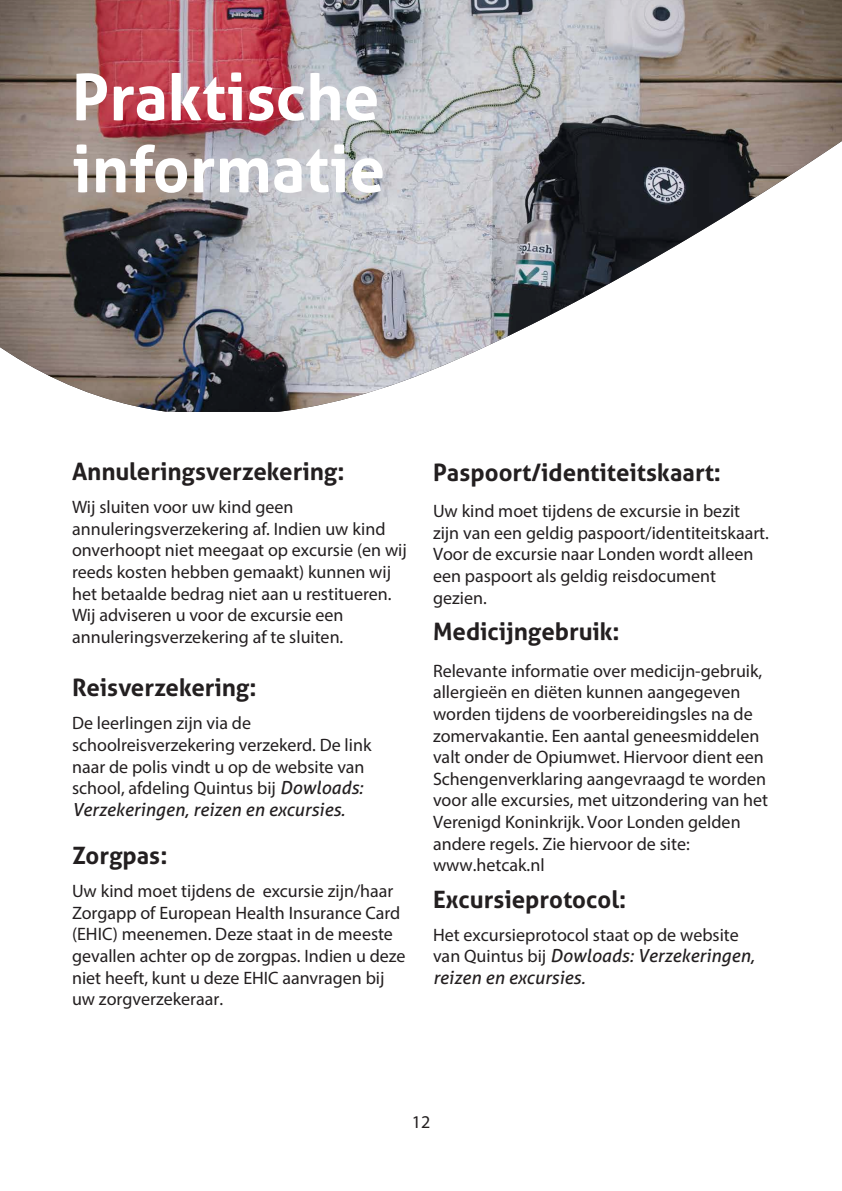
<style>
.page{position:relative;width:842px;height:1191px;background:#fff}
.page>*{position:absolute;margin:0;border:0;box-sizing:border-box;transform-origin:0 0}
.Chapter_title{font:700 64px/72px "Aller";color:#fff}
.t1{font:700 24px "Aller";color:#231f20}
.t2{font:700 24px "Aller";color:#231f20}
.t3{font:18px/21.6px "Myriad Pro";color:#231f20}
.s1{font-family:"Aller";font-style:italic}
</style>
<div class="page">
<img style="left:0;top:0;width:842px;height:412px">
<p class="Chapter_title" style="left:72px;top:61px;width:315px">Praktische informatie</p>
<p class="t1" style="left:72px;top:456px;width:274px">Annuleringsverzekering:</p>
<p class="t3" style="left:72px;top:496px;width:336px">Wij sluiten voor uw kind geen annuleringsverzekering af. Indien uw kind onverhoopt niet meegaat op excursie (en wij reeds kosten hebben gemaakt) kunnen wij het betaalde bedrag niet aan u restitueren.<br>Wij adviseren u voor de excursie een annuleringsverzekering af te sluiten.</p>
<p class="t1" style="left:72px;top:672px;width:186px">Reisverzekering:</p>
<p class="t3" style="left:72px;top:712px;width:301px">De leerlingen zijn via de schoolreisverzekering verzekerd. De link naar de polis vindt u op de website van school, afdeling Quintus bij <span class="s1">Dowloads:<br>Verzekeringen, reizen en excursies.</span></p>
<p class="t1" style="left:72px;top:840px;width:97px">Zorgpas:</p>
<p class="t3" style="left:72px;top:880px;width:335px">Uw kind moet tijdens de excursie zijn/haar Zorgapp of European Health Insurance Card (EHIC) meenemen. Deze staat in de meeste gevallen achter op de zorgpas. Indien u deze niet heeft, kunt u deze EHIC aanvragen bij uw zorgverzekeraar.</p>
<p class="t2" style="left:433px;top:457px;width:289px">Paspoort/identiteitskaart:</p>
<p class="t3" style="left:433px;top:500px;width:337px">Uw kind moet tijdens de excursie in bezit zijn van een geldig paspoort/identiteitskaart.<br>Voor de excursie naar Londen wordt alleen een paspoort als geldig reisdocument gezien.</p>
<p class="t1" style="left:433px;top:616px;width:188px">Medicijngebruik:</p>
<p class="t3" style="left:433px;top:659px;width:337px">Relevante informatie over medicijn-gebruik, allergieën en diëten kunnen aangegeven worden tijdens de voorbereidingsles na de zomervakantie. Een aantal geneesmiddelen valt onder de Opiumwet. Hiervoor dient een Schengenverklaring aangevraagd te worden voor alle excursies, met uitzondering van het Verenigd Koninkrijk. Voor Londen gelden andere regels. Zie hiervoor de site: www.hetcak.nl</p>
<p class="t1" style="left:433px;top:884px;width:195px">Excursieprotocol:</p>
<p class="t3" style="left:433px;top:923px;width:323px">Het excursieprotocol staat op de website van Quintus bij <span class="s1">Dowloads: Verzekeringen, reizen en excursies.</span></p>
<p class="t3" style="left:412px;top:1111px;width:20px">12</p>
</div>
